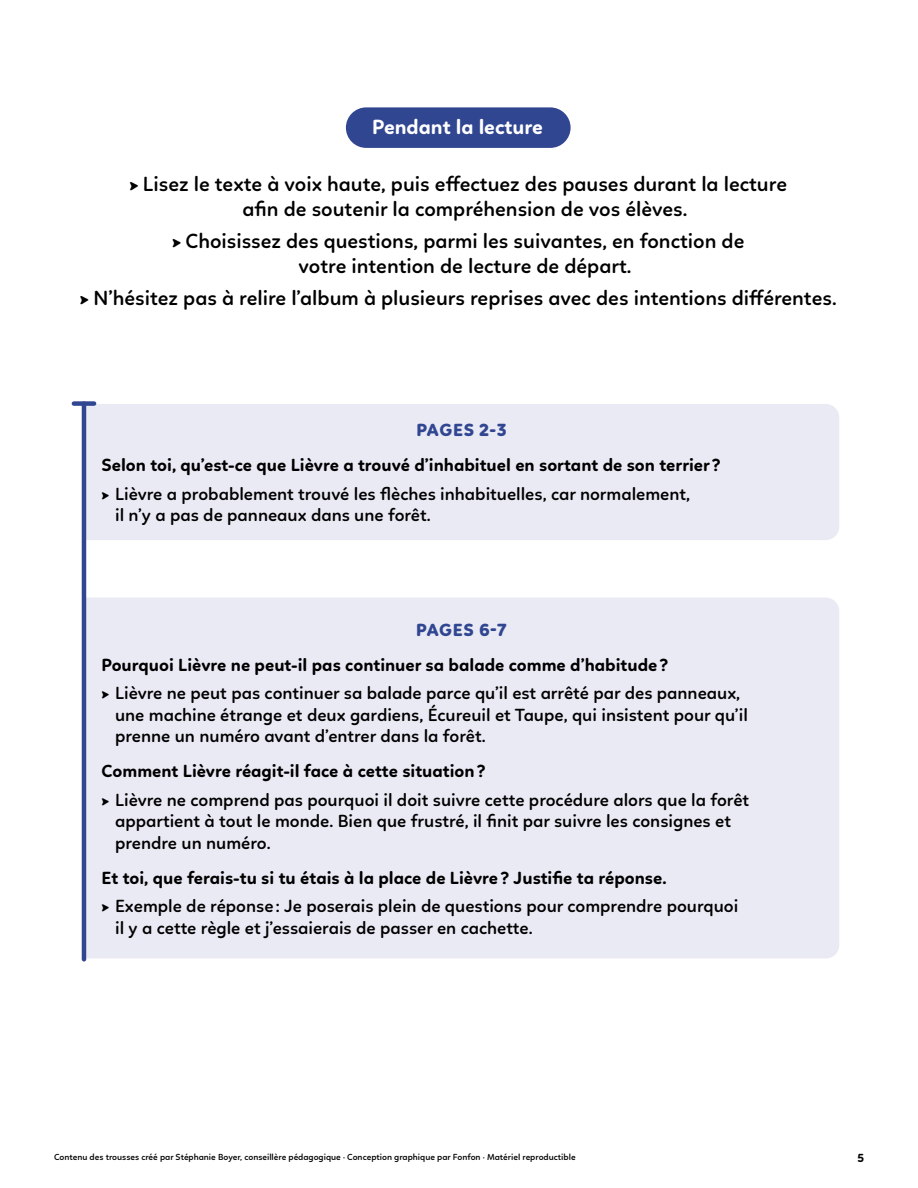
<style>
.page{position:relative;width:918px;height:1188px;background:#fff}
.page>*{position:absolute;margin:0;border:0;box-sizing:border-box;transform-origin:0 0}
.t1{font:600 21px/25.2px "Linotte";color:#000}
.t2{font:700 21px "Linotte";color:#fff}
.t3{font:600 18px/21.6px "Linotte";color:#000}
.t4{font:700 18px "Linotte";color:#000}
.t5{font:800 18px "Linotte";letter-spacing:.03em;color:#314691}
.t6{font:700 12px "Linotte";color:#000}
.t7{font:600 9px "Linotte";color:#000}
</style>
<div class="page">
<div style="left:346px;top:107px;width:225px;height:41px;background:#314691;border-radius:20px"></div>
<div style="left:86px;top:404px;width:753px;height:136px;background:#eaeaf5"></div>
<div style="left:86px;top:598px;width:753px;height:361px;background:#eaeaf5"></div>
<hr style="left:82px;top:404px;width:4px;height:555px;background:#314691">
<div style="left:74px;top:401px;width:20px;height:5px;background:#314691"></div>
<p class="t2" style="left:372px;top:114px;width:172px">Pendant la lecture</p>
<p class="t1" style="left:243px;top:171px;width:546px;text-indent:-113px">► Lisez le texte à voix haute, puis effectuez des pauses durant la lecture afin de soutenir la compréhension de vos élèves.</p>
<p class="t1" style="left:299px;top:228px;width:447px;text-indent:-126px">► Choisissez des questions, parmi les suivantes, en fonction de votre intention de lecture de départ.</p>
<p class="t1" style="left:80px;top:285px;width:758px">► N’hésitez pas à relire l’album à plusieurs reprises avec des intentions différentes.</p>
<p class="t5" style="left:416px;top:419px;width:92px">PAGES 2-3</p>
<p class="t4" style="left:102px;top:455px;width:621px">Selon toi, qu’est-ce que Lièvre a trouvé d’inhabituel en sortant de son terrier?</p>
<p class="t3" style="left:115px;top:483px;width:576px;text-indent:-14px">► Lièvre a probablement trouvé les flèches inhabituelles, car normalement, il n’y a pas de panneaux dans une forêt.</p>
<p class="t5" style="left:416px;top:619px;width:92px">PAGES 6-7</p>
<p class="t4" style="left:102px;top:654px;width:568px">Pourquoi Lièvre ne peut-il pas continuer sa balade comme d’habitude?</p>
<p class="t3" style="left:115px;top:682px;width:634px;text-indent:-14px">► Lièvre ne peut pas continuer sa balade parce qu’il est arrêté par des panneaux, une machine étrange et deux gardiens, Écureuil et Taupe, qui insistent pour qu’il prenne un numéro avant d’entrer dans la forêt.</p>
<p class="t4" style="left:102px;top:761px;width:386px">Comment Lièvre réagit-il face à cette situation?</p>
<p class="t3" style="left:115px;top:789px;width:636px;text-indent:-14px">► Lièvre ne comprend pas pourquoi il doit suivre cette procédure alors que la forêt appartient à tout le monde. Bien que frustré, il finit par suivre les consignes et prendre un numéro.</p>
<p class="t4" style="left:102px;top:867px;width:567px">Et toi, que ferais-tu si tu étais à la place de Lièvre? Justifie ta réponse.</p>
<p class="t3" style="left:115px;top:895px;width:625px;text-indent:-14px">► Exemple de réponse: Je poserais plein de questions pour comprendre pourquoi il y a cette règle et j’essaierais de passer en cachette.</p>
<p class="t7" style="left:54px;top:1152px;width:523px">Contenu des trousses créé par Stéphanie Boyer, conseillère pédagogique · Conception graphique par Fonfon · Matériel reproductible</p>
<p class="t6" style="left:857px;top:1151px;width:8px">5</p>
</div>
